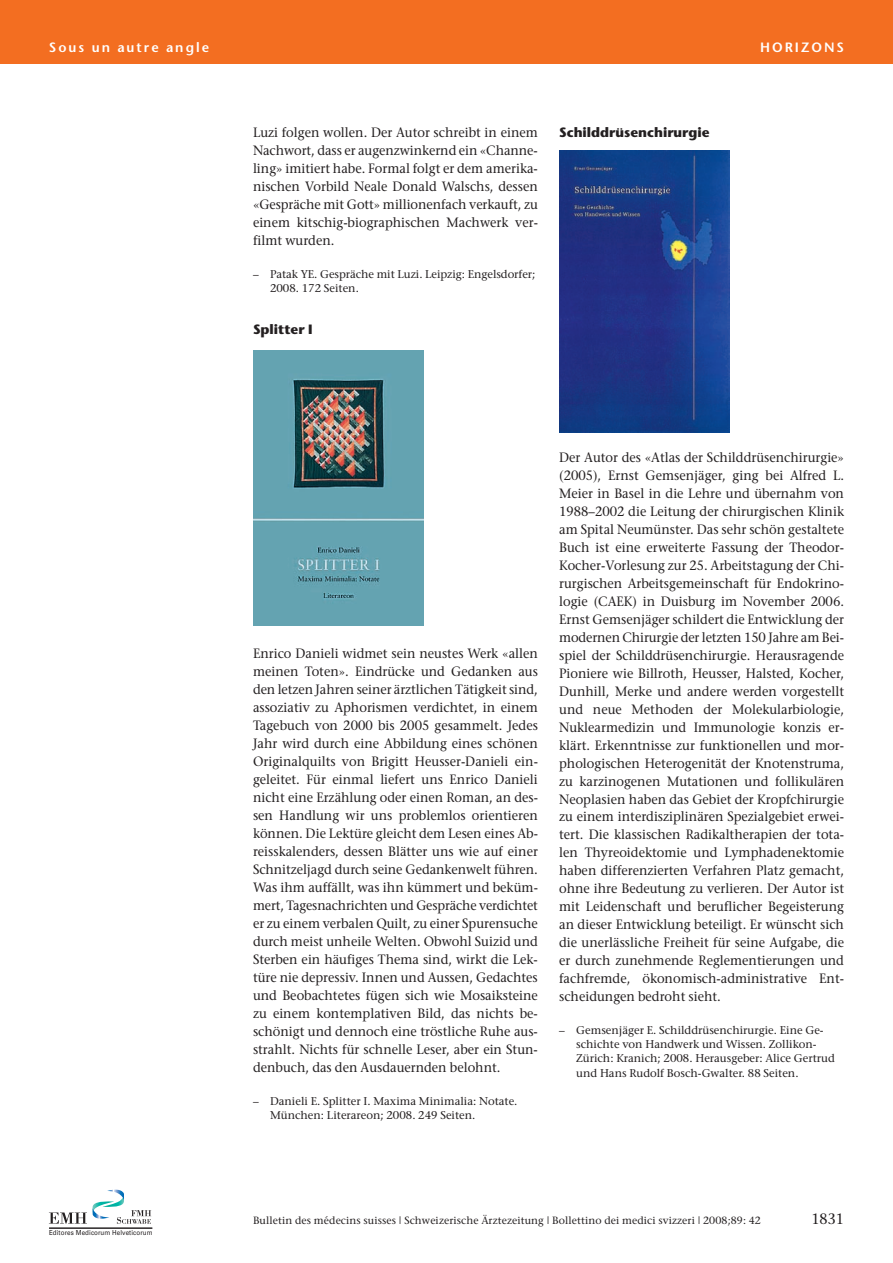
<style>
.page{position:relative;width:893px;height:1263px;background:#fff}
.page>*{position:absolute;margin:0;border:0;box-sizing:border-box;transform-origin:0 0}
.t1{font:15px "Stone Serif";color:#231f20;scale:.95 1}
.t2{font:13.5px/18px "Stone Serif";color:#231f20;text-align:justify;scale:.95 1}
.t3{font:700 13.5px "Stone Sans";color:#231f20}
.t4{font:600 13.5px "Stone Sans";letter-spacing:.15em;color:#fff}
.t5{font:11.25px/14.2px "Stone Serif";color:#231f20}
.t6{font:10.5px "Stone Serif";letter-spacing:.01em;color:#231f20}
.t7{font:6.9px "Univers";letter-spacing:.015em;color:#231f20;scale:.9 1}
</style>
<div class="page">
<div style="left:0;top:0;width:893px;height:64px;background:#f36e21"></div>
<svg style="left:49px;top:1189px;width:102px;height:35px"></svg>
<hr style="left:49px;top:1228px;width:103px;height:1px;background:#231f20">
<img style="left:253px;top:350px;width:170px;height:275px">
<img style="left:559px;top:150px;width:170px;height:282px">
<p class="t4" style="left:49px;top:42px;width:162px">Sous un autre angle</p>
<p class="t4" style="left:760px;top:42px;width:86px">HORIZONS</p>
<p class="t2" style="left:253px;top:125px;width:301px">Luzi folgen wollen. Der Autor schreibt in einem Nachwort, dass er augenzwinkernd ein «Channe - ling» imitiert habe. Formal folgt er dem amerika&shy;nischen Vorbild Neale Donald Walschs, dessen «Gespräche mit Gott» millionenfach verkauft, zu einem kitschig-biographischen Machwerk ver&shy;filmt wurden.</p>
<p class="t5" style="left:270px;top:268px;width:267px;text-indent:-17px">– Patak YE. Gespräche mit Luzi. Leipzig: Engelsdorfer;<br>2008. 172 Seiten.</p>
<p class="t3" style="left:253px;top:324px;width:61px">Splitter I</p>
<p class="t3" style="left:559px;top:128px;width:152px">Schilddrüsenchirurgie</p>
<p class="t2" style="left:253px;top:646px;width:301px">Enrico Danieli widmet sein neustes Werk «allen meinen Toten». Eindrücke und Gedanken aus den letzen Jahren seiner ärztlichen Tätigkeit sind, assoziativ zu Aphorismen verdichtet, in einem Tagebuch von 2000 bis 2005 gesammelt. Jedes Jahr wird durch eine Abbildung eines schönen Originalquilts von Brigitt Heusser-Danieli ein - geleitet. Für einmal liefert uns Enrico Danieli nicht eine Erzählung oder einen Roman, an des&shy;sen Hand lung wir uns problemlos orientieren können. Die Lektüre gleicht dem Lesen eines Ab&shy;reisskalenders, dessen Blätter uns wie auf einer Schnitzeljagd durch seine Gedankenwelt führen.<br>Was ihm auffällt, was ihn kümmert und beküm - mert, Tagesnachrichten und Gespräche verdichtet er zu einem verbalen Quilt, zu einer Spurensuche durch meist unheile Welten. Obwohl Suizid und Sterben ein häufiges Thema sind, wirkt die Lek&shy;türe nie depressiv. Innen und Aussen, Gedachtes und Beobachtetes fügen sich wie Mosaiksteine zu einem kontemplativen Bild, das nichts be&shy;schönigt und dennoch eine tröstliche Ruhe aus&shy;strahlt. Nichts für schnelle Leser, aber ein Stun&shy;denbuch, das den Ausdauernden belohnt.</p>
<p class="t5" style="left:270px;top:1095px;width:249px;text-indent:-17px">– Danieli E. Splitter I. Maxima Minimalia: Notate.<br>München: Literareon; 2008. 249 Seiten.</p>
<p class="t2" style="left:559px;top:449px;width:301px">Der Autor des «Atlas der Schilddrüsenchirurgie» (2005), Ernst Gemsenjäger, ging bei Alfred L.<br>Meier in Basel in die Lehre und übernahm von 1988–2002 die Leitung der chirurgischen Klinik am Spital Neumünster. Das sehr schön gestaltete Buch ist eine erweiterte Fassung der Theodor-Kocher-Vorlesung zur 25. Arbeitstagung der Chi&shy;rurgischen Arbeitsgemeinschaft für Endokrino&shy;logie (CAEK) in Duisburg im November 2006.<br>Ernst Gemsenjäger schildert die Entwicklung der modernen Chirurgie der letzten 150 Jahre am Bei&shy;spiel der Schilddrüsenchirurgie. Herausragende Pioniere wie Billroth, Heusser, Halsted, Kocher, Dunhill, Merke und andere werden vorgestellt und neue Methoden der Molekularbiologie, Nuklearmedizin und Immunologie konzis er&shy;klärt. Erkenntnisse zur funktionellen und mor&shy;phologischen Heterogenität der Knotenstruma, zu karzinogenen Mutationen und follikulären Neoplasien haben das Gebiet der Kropfchirurgie zu einem interdisziplinären Spezialgebiet erwei&shy;tert. Die klassischen Radikaltherapien der tota&shy;len Thyreoidektomie und Lymphadenektomie haben differenzierten Verfahren Platz gemacht, ohne ihre Bedeutung zu verlieren. Der Autor ist mit Leidenschaft und beruflicher Begeisterung an dieser Entwicklung beteiligt. Er wünscht sich die unerlässliche Freiheit für seine Aufgabe, die er durch zunehmende Reglementierungen und fachfremde, ökonomisch-administrative Ent&shy;schei dungen bedroht sieht.</p>
<p class="t5" style="left:576px;top:1024px;width:260px;text-indent:-17px">– Gemsenjäger E. Schilddrüsenchirurgie. Eine Ge&shy;schichte von Handwerk und Wissen. Zollikon-Zürich: Kranich; 2008. Herausgeber: Alice Gertrud und Hans Rudolf Bosch-Gwalter. 88 Seiten.</p>
<p class="t7" style="left:49px;top:1229px;width:117px">Editores Medicorum Helveticorum</p>
<p class="t6" style="left:253px;top:1216px;width:509px">Bulletin des médecins suisses | Schweizerische Ärztezeitung | Bollettino dei medici svizzeri | 2008;89: 42</p>
<p class="t1" style="left:811px;top:1213px;width:36px">1831</p>
</div>
